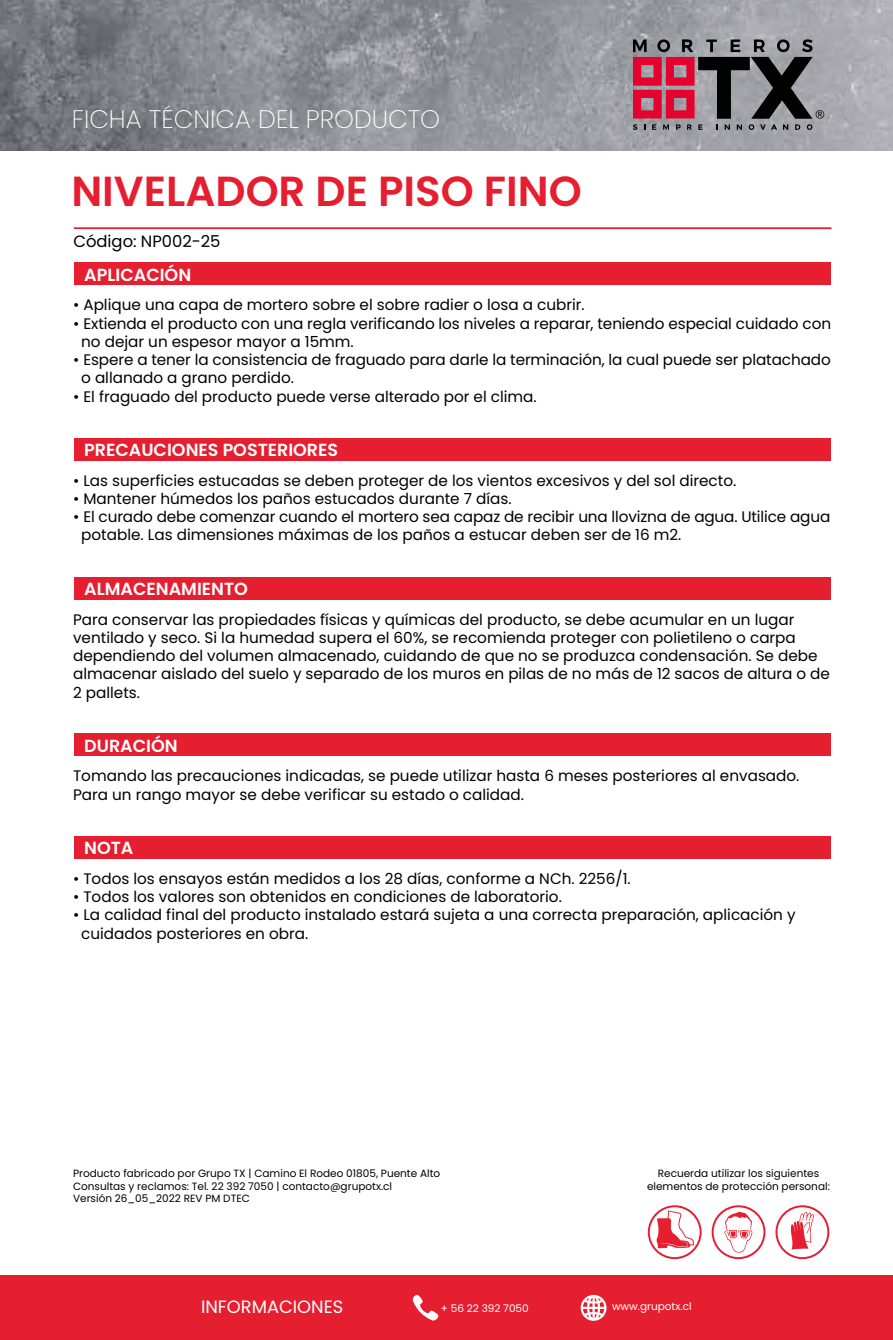
<style>
.page{position:relative;width:893px;height:1340px;background:#fff}
.page>*{position:absolute;margin:0;border:0;box-sizing:border-box;transform-origin:0 0}
.t1{font:600 42px "Poppins";color:#e51e30}
.t2{font:200 25.38px "Poppins";color:#fff}
.t3{font:17.85px "Poppins";color:#fff}
.t4{font:600 17.5px "Poppins";color:#fff}
.t5{font:16.28px "Poppins";color:#000}
.t6{font:15.22px/18.2px "Poppins";color:#000}
.t7{font:10.5px/12.6px "Poppins";color:#000}
.t8{font:10.5px "Poppins";color:#fff}
</style>
<div class="page">
<hr style="left:74px;top:227px;width:757px;height:2px;background:#e51e30">
<div style="left:74px;top:262px;width:756px;height:23px;background:#e51e30"></div>
<div style="left:74px;top:437px;width:756px;height:23px;background:#e51e30"></div>
<div style="left:74px;top:576px;width:756px;height:23px;background:#e51e30"></div>
<div style="left:74px;top:733px;width:756px;height:23px;background:#e51e30"></div>
<div style="left:74px;top:835px;width:756px;height:23px;background:#e51e30"></div>
<img style="left:0;top:0;width:893px;height:151px">
<svg style="left:712px;top:1205px;width:53px;height:54px"></svg>
<svg style="left:775px;top:1205px;width:54px;height:54px"></svg>
<svg style="left:648px;top:1205px;width:54px;height:54px"></svg>
<div style="left:0;top:1275px;width:893px;height:64px;background:#e51e30"></div>
<svg style="left:581px;top:1295px;width:26px;height:25px"></svg>
<svg style="left:413px;top:1295px;width:25px;height:25px"></svg>
<svg style="left:633px;top:39px;width:191px;height:91px;background:#85636d"></svg>
<h2 class="t2" style="left:72px;top:105px;width:370px">FICHA TÉCNICA DEL PRODUCTO</h2>
<h1 class="t1" style="left:71px;top:167px;width:512px">NIVELADOR DE PISO FINO</h1>
<p class="t5" style="left:73px;top:232px;width:149px">Código: NP002-25</p>
<p class="t4" style="left:84px;top:264px;width:108px">APLICACIÓN</p>
<p class="t6" style="left:73px;top:296px;width:513px">• Aplique una capa de mortero sobre el sobre radier o losa a cubrir.</p>
<p class="t6" style="left:81px;top:314px;width:751px;text-indent:-8px">• Extienda el producto con una regla verificando los niveles a reparar, teniendo especial cuidado con no dejar un espesor mayor a 15mm.</p>
<p class="t6" style="left:81px;top:351px;width:751px;text-indent:-8px">• Espere a tener la consistencia de fraguado para darle la terminación, la cual puede ser platachado o allanado a grano perdido.</p>
<p class="t6" style="left:73px;top:387px;width:465px">• El fraguado del producto puede verse alterado por el clima.</p>
<p class="t4" style="left:84px;top:439px;width:255px">PRECAUCIONES POSTERIORES</p>
<p class="t6" style="left:73px;top:471px;width:665px">• Las superficies estucadas se deben proteger de los vientos excesivos y del sol directo.</p>
<p class="t6" style="left:73px;top:489px;width:440px">• Mantener húmedos los paños estucados durante 7 días.</p>
<p class="t6" style="left:81px;top:507px;width:751px;text-indent:-8px">• El curado debe comenzar cuando el mortero sea capaz de recibir una llovizna de agua. Utilice agua potable. Las dimensiones máximas de los paños a estucar deben ser de 16 m2.</p>
<p class="t4" style="left:84px;top:578px;width:165px">ALMACENAMIENTO</p>
<p class="t6" style="left:73px;top:610px;width:758px">Para conservar las propiedades físicas y químicas del producto, se debe acumular en un lugar ventilado y seco. Si la humedad supera el 60%, se recomienda proteger con polietileno o carpa dependiendo del volumen almacenado, cuidando de que no se produzca condensación. Se debe almacenar aislado del suelo y separado de los muros en pilas de no más de 12 sacos de altura o de 2 pallets.</p>
<p class="t4" style="left:84px;top:735px;width:95px">DURACIÓN</p>
<p class="t6" style="left:73px;top:767px;width:728px">Tomando las precauciones indicadas, se puede utilizar hasta 6 meses posteriores al envasado.<br>Para un rango mayor se debe verificar su estado o calidad.</p>
<p class="t4" style="left:84px;top:837px;width:51px">NOTA</p>
<p class="t6" style="left:73px;top:869px;width:559px">• Todos los ensayos están medidos a los 28 días, conforme a NCh. 2256/1.</p>
<p class="t6" style="left:73px;top:887px;width:490px">• Todos los valores son obtenidos en condiciones de laboratorio.</p>
<p class="t6" style="left:81px;top:906px;width:716px;text-indent:-8px">• La calidad final del producto instalado estará sujeta a una correcta preparación, aplicación y cuidados posteriores en obra.</p>
<p class="t7" style="left:73px;top:1167px;width:369px">Producto fabricado por Grupo TX | Camino El Rodeo 01805, Puente Alto<br>Consultas y reclamos: Tel. 22 392 7050 | contacto@grupotx.cl<br>Versión 26_05_2022 REV PM DTEC</p>
<p class="t7" style="left:647px;top:1167px;width:184px;text-align:center">Recuerda utilizar los siguientes elementos de protección personal:</p>
<p class="t3" style="left:201px;top:1296px;width:144px">INFORMACIONES</p>
<p class="t8" style="left:441px;top:1301px;width:90px">+ 56 22 392 7050</p>
<p class="t8" style="left:612px;top:1300px;width:81px">www.grupotx.cl</p>
</div>
